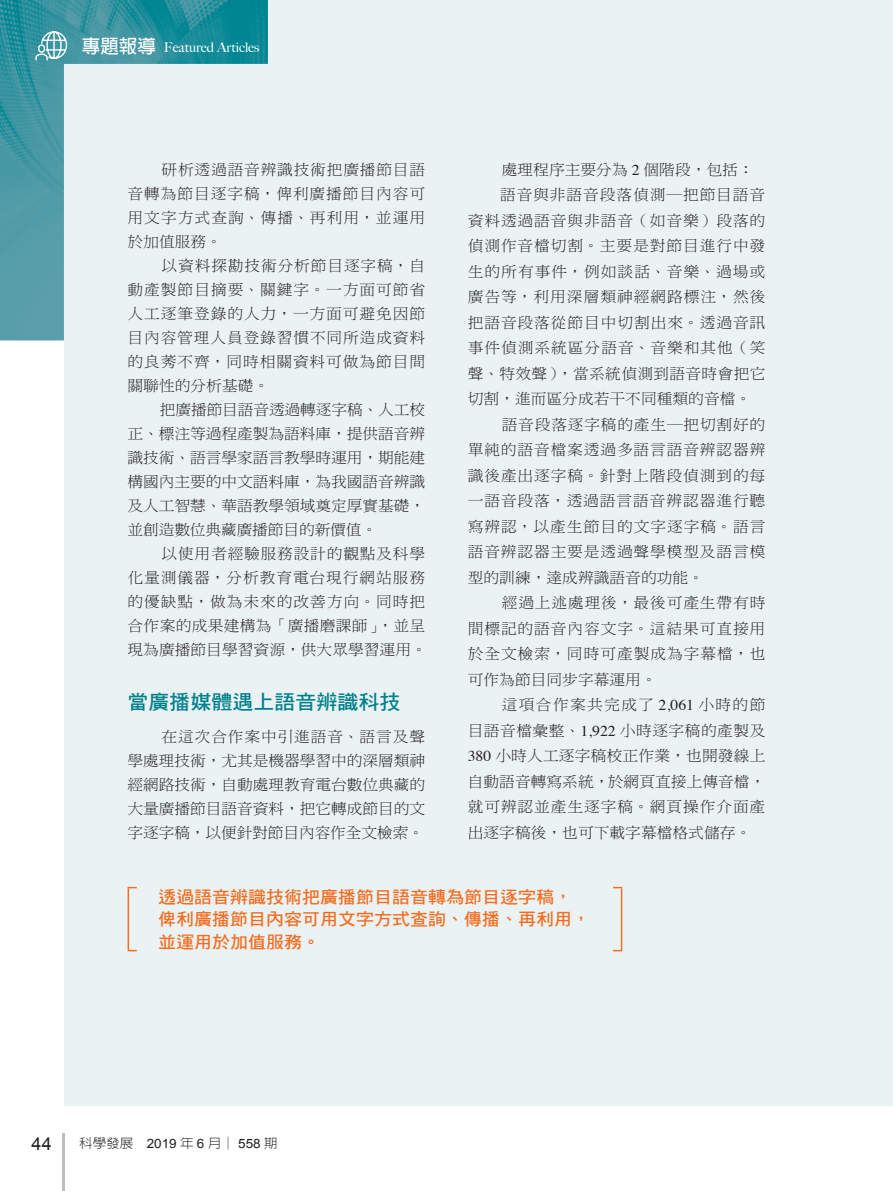
<style>
.page{position:relative;width:893px;height:1191px;background:#fff}
.page>*{position:absolute;margin:0;border:0;box-sizing:border-box;transform-origin:0 0}
.大標{font:19.95px "DF Hei Std W7";color:#00818d;scale:1.05 1}
.t1{font:18px "Arial";color:#231f20}
.抽言{font:17.1px/22.5px "DF Hei Std W7";color:#f36e21;scale:1.05 1}
.內文{font:15px/25.5px "DF Ming Std W3";letter-spacing:.02em;color:#231f20;text-align:justify;scale:1.05 1}
.內文-2{font:15px "DF Ming Std W3";color:#231f20;scale:1.05 1}
.t2{font:500 13.5px "Big Caslon";color:#fff}
.t3{font:300 12.9px "AR New Hei B5";color:#231f20;scale:1.05 1}
.s1{font-family:"AR New Hei B5";font-weight:700;font-size:18.6px}
.s2{font-family:"Times"}
.s3{font-family:"Arial";font-weight:400}
</style>
<div class="page">
<div style="left:64px;top:0;width:829px;height:1106px;background:#ebf2f3"></div>
<hr style="left:128px;top:888px;width:1px;height:62px;background:#f36e21">
<hr style="left:621px;top:888px;width:1px;height:62px;background:#f36e21">
<hr style="left:63px;top:1133px;width:2px;height:58px;background:#bcbdc0">
<img style="left:0;top:0;width:268px;height:340px">
<svg style="left:35px;top:31px;width:33px;height:31px"></svg>
<p class="t2" style="left:82px;top:36px;width:179px"><span class="s1">專題報導</span> Featured Articles</p>
<p class="內文" style="left:128px;top:157px;width:285px;line-height:24px;text-indent:34px">研析透過語音辨識技術把廣播節目語音轉為節目逐字稿，俾利廣播節目內容可用文字方式查詢、傳播、再利用，並運用於加值服務。</p>
<p class="內文" style="left:128px;top:253px;width:285px;line-height:24px;text-indent:34px">以資料探勘技術分析節目逐字稿，自動產製節目摘要、關鍵字。一方面可節省人工逐筆登錄的人力，一方面可避免因節目內容管理人員登錄習慣不同所造成資料的良莠不齊，同時相關資料可做為節目間關聯性的分析基礎。</p>
<p class="內文" style="left:128px;top:397px;width:285px;line-height:24px;text-indent:32px">把廣播節目語音透過轉逐字稿、人工校正、標注等過程產製為語料庫，提供語音辨識技術、語言學家語言教學時運用，期能建構國內主要的中文語料庫，為我國語音辨識及人工智慧、華語教學領域奠定厚實基礎，並創造數位典藏廣播節目的新價值。</p>
<p class="內文" style="left:128px;top:541px;width:286px;line-height:24px;text-indent:34px">以使用者經驗服務設計的觀點及科學化量測儀器，分析教育電台現行網站服務的優缺點，做為未來的改善方向。同時把合作案的成果建構為「廣播磨課師」，並呈現為廣播節目學習資源，供大眾學習運用。</p>
<p class="大標" style="left:128px;top:691px;width:261px">當廣播媒體遇上語音辨識科技</p>
<p class="內文" style="left:128px;top:724px;width:285px;line-height:24px;text-indent:34px">在這次合作案中引進語音、語言及聲學處理技術，尤其是機器學習中的深層類神經網路技術，自動處理教育電台數位典藏的大量廣播節目語音資料，把它轉成節目的文字逐字稿，以便針對節目內容作全文檢索。</p>
<p class="內文-2" style="left:502px;top:161px;width:241px">處理程序主要分為 <span class="s2">2</span> 個階段，包括：</p>
<p class="內文" style="left:468px;top:182px;width:285px;text-indent:32px">語音與非語音段落偵測─把節目語音資料透過語音與非語音（如音樂）段落的偵測作音檔切割。主要是對節目進行中發生的所有事件，例如談話、音樂、過場或廣告等，利用深層類神經網路標注，然後把語音段落從節目中切割出來。透過音訊事件偵測系統區分語音、音樂和其他（笑聲、特效聲），當系統偵測到語音時會把它切割，進而區分成若干不同種類的音檔。</p>
<p class="內文" style="left:468px;top:411px;width:285px;text-indent:34px">語音段落逐字稿的產生─把切割好的單純的語音檔案透過多語言語音辨認器辨識後產出逐字稿。針對上階段偵測到的每一語音段落，透過語言語音辨認器進行聽寫辨認，以產生節目的文字逐字稿。語言語音辨認器主要是透過聲學模型及語言模型的訓練，達成辨識語音的功能。</p>
<p class="內文" style="left:468px;top:590px;width:285px;text-indent:34px">經過上述處理後，最後可產生帶有時間標記的語音內容文字。這結果可直接用於全文檢索，同時可產製成為字幕檔，也可作為節目同步字幕運用。</p>
<p class="內文" style="left:468px;top:692px;width:285px;text-indent:34px">這項合作案共完成了 <span class="s2">2,061</span> 小時的節目語音檔彙整、<span class="s2">1,922</span> 小時逐字稿的產製及<span class="s2">380</span> 小時人工逐字稿校正作業，也開發線上自動語音轉寫系統，於網頁直接上傳音檔，就可辨認並產生逐字稿。網頁操作介面產出逐字稿後，也可下載字幕檔格式儲存。</p>
<p class="抽言" style="left:158px;top:885px;width:413px">透過語音辨識技術把廣播節目語音轉為節目逐字稿，俾利廣播節目內容可用文字方式查詢、傳播、再利用，並運用於加值服務。</p>
<p class="t1" style="left:32px;top:1131px;width:22px">44</p>
<p class="t3" style="left:79px;top:1136px;width:190px">科學發展 <span class="s3">2019</span> 年 <span class="s3">6</span> 月│ <span class="s3">558</span> 期</p>
</div>
